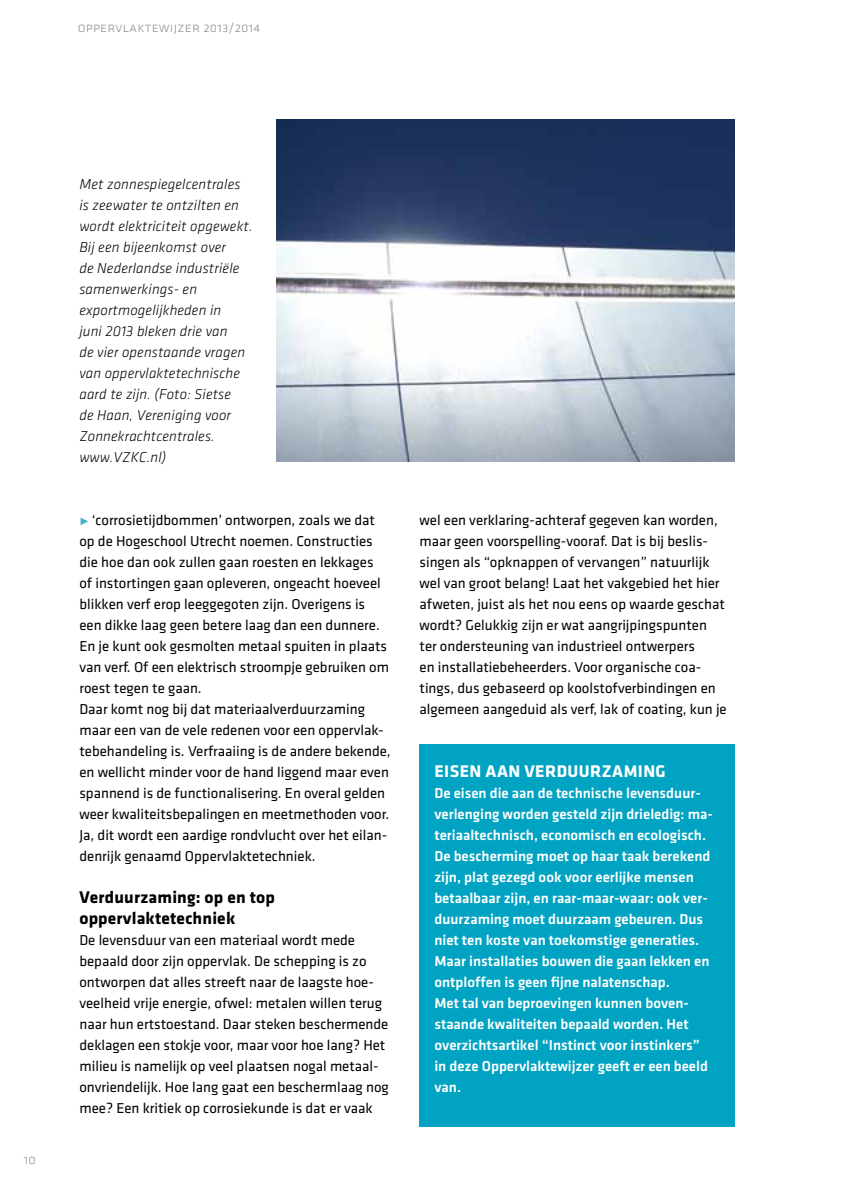
<style>
.page{position:relative;width:844px;height:1196px;background:#fff}
.page>*{position:absolute;margin:0;border:0;box-sizing:border-box;transform-origin:0 0}
.t1{font:700 17.5px/21px "Klavika";letter-spacing:.01em;color:#000}
.t2{font:700 17.5px "Klavika";letter-spacing:.025em;color:#fff}
.t3{font:14.88px/21px "Klavika";color:#000}
.t4{font:500 14.88px/21px "Klavika";color:#fff}
.t5{font:italic 300 14.88px/21px "Klavika";letter-spacing:.01em;color:#000}
.t6{font:14px "Klavika Light Caps SC";letter-spacing:.01em;color:#939598}
.s1{color:#45b1cb}
</style>
<div class="page">
<img style="left:276px;top:119px;width:458px;height:342px">
<div style="left:419px;top:744px;width:315px;height:382px;background:#00a3c2"></div>
<p class="t6" style="left:78px;top:20px;width:184px">oppervlaktewijzer 2013/2014</p>
<p class="t6" style="left:24px;top:1151px;width:14px">10</p>
<p class="t5" style="left:79px;top:174px;width:175px">Met zonnespiegelcentrales is zeewater te ontzilten en wordt elektriciteit opgewekt.<br>Bij een bijeenkomst over<br>de Nederlandse industriële samenwerkings- en exportmogelijkheden in<br>juni 2013 bleken drie van<br>de vier openstaande vragen van oppervlaktetechnische aard te zijn. (Foto: Sietse<br>de Haan, Vereniging voor<br>Zonnekrachtcentrales. www.VZKC.nl)</p>
<p class="t3" style="left:79px;top:510px;width:313px"><span class="s1">•</span> ‘corrosietijdbommen’ ontworpen, zoals we dat op de Hogeschool Utrecht noemen. Constructies die hoe dan ook zullen gaan roesten en lekkages<br>of instortingen gaan opleveren, ongeacht hoeveel blikken verf erop leeggegoten zijn. Overigens is een dikke laag geen betere laag dan een dunnere.<br>En je kunt ook gesmolten metaal spuiten in plaats van verf. Of een elektrisch stroompje gebruiken om roest tegen te gaan.<br>Daar komt nog bij dat materiaalverduurzaming maar een van de vele redenen voor een oppervlak&shy;tebehandeling is. Verfraaiing is de andere bekende, en wellicht minder voor de hand liggend maar even spannend is de functionalisering. En overal gelden weer kwaliteitsbepalingen en meetmethoden voor.<br>Ja, dit wordt een aardige rondvlucht over het eilan&shy;denrijk genaamd Oppervlaktetechniek.</p>
<p class="t1" style="left:79px;top:887px;width:197px">Verduurzaming: op en top oppervlaktetechniek</p>
<p class="t3" style="left:79px;top:930px;width:311px">De levensduur van een materiaal wordt mede bepaald door zijn oppervlak. De schepping is zo ontworpen dat alles streeft naar de laagste hoe&shy;veelheid vrije energie, ofwel: metalen willen terug naar hun ertstoestand. Daar steken beschermende deklagen een stokje voor, maar voor hoe lang? Het milieu is namelijk op veel plaatsen nogal metaal&shy;onvriendelijk. Hoe lang gaat een beschermlaag nog mee? Een kritiek op corrosiekunde is dat er vaak</p>
<p class="t3" style="left:419px;top:510px;width:309px">wel een verklaring-achteraf gegeven kan worden, maar geen voorspelling-vooraf. Dat is bij beslis&shy;singen als “opknappen of vervangen” natuurlijk wel van groot belang! Laat het vakgebied het hier afweten, juist als het nou eens op waarde geschat wordt? Gelukkig zijn er wat aangrijpingspunten ter ondersteuning van industrieel ontwerpers<br>en installatiebeheerders. Voor organische coa&shy;tings, dus gebaseerd op koolstofverbindingen en algemeen aangeduid als verf, lak of coating, kun je</p>
<p class="t2" style="left:434px;top:762px;width:233px">Eisen aan verduurzaming</p>
<p class="t4" style="left:434px;top:783px;width:280px">De eisen die aan de technische levensduur&shy;verlenging worden gesteld zijn drieledig: ma&shy;teriaaltechnisch, economisch en ecologisch.<br>De bescherming moet op haar taak berekend zijn, plat gezegd ook voor eerlijke mensen betaalbaar zijn, en raar-maar-waar: ook ver&shy;duurzaming moet duurzaam gebeuren. Dus niet ten koste van toekomstige generaties.<br>Maar installaties bouwen die gaan lekken en ontploffen is geen fijne nalatenschap.<br>Met tal van beproevingen kunnen boven&shy;staande kwaliteiten bepaald worden. Het overzichtsartikel “Instinct voor instinkers” in deze Oppervlaktewijzer geeft er een beeld van.</p>
</div>
